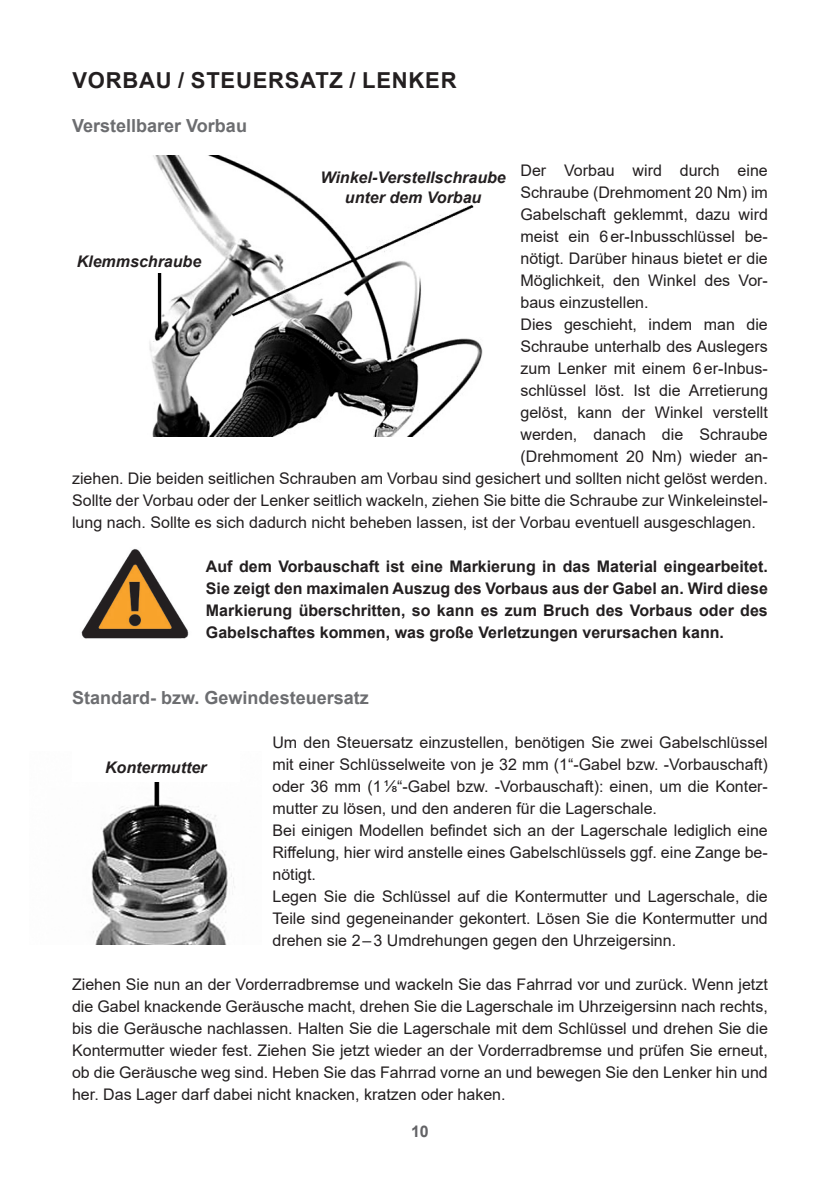
<style>
.page{position:relative;width:840px;height:1191px;background:#fff}
.page>*{position:absolute;margin:0;border:0;box-sizing:border-box;transform-origin:0 0}
.Kapitel-Titel{font:700 22px "Arial";letter-spacing:.035em;color:#231f20}
.Kapitel-Untertitel{font:700 18px "Arial";color:#6c6d70}
.Fließtext{font:16px/22px "Arial";color:#231f20;text-align:justify}
.Fließtext-2{font:700 16px/22px "Arial";color:#231f20;text-align:justify}
.Bildtext_groß{font:italic 700 16px/20px "Arial";color:#231f20;text-align:center}
.t1{font:700 16px "Arial";color:#636366}
</style>
<div class="page">
<img style="left:149px;top:156px;width:334px;height:281px">
<div style="left:71px;top:250px;width:135px;height:22px;background:#fff"></div>
<img style="left:81px;top:549px;width:108px;height:90px">
<img style="left:91px;top:782px;width:144px;height:162px">
<p class="Kapitel-Titel" style="left:72px;top:65px;width:385px">VORBAU / STEUERSATZ / LENKER</p>
<p class="Kapitel-Untertitel" style="left:72px;top:113px;width:176px">Verstellbarer Vorbau</p>
<p class="Fließtext" style="left:520px;top:159px;width:249px">Der Vorbau wird durch eine Schraube (Drehmoment 20 Nm) im Gabelschaft geklemmt, dazu wird meist ein 6er-Inbusschlüssel be&shy;nötigt. Darüber hinaus bietet er die Möglichkeit, den Winkel des Vor&shy;baus einzustellen.</p>
<p class="Fließtext" style="left:520px;top:313px;width:249px">Dies geschieht, indem man die</p>
<p class="Fließtext" style="left:520px;top:335px;width:249px">Schraube unterhalb des Auslegers</p>
<p class="Fließtext" style="left:520px;top:357px;width:249px">zum Lenker mit einem 6er-Inbus-</p>
<p class="Fließtext" style="left:520px;top:379px;width:249px">schlüssel löst. Ist die Arretierung</p>
<p class="Fließtext" style="left:520px;top:401px;width:249px">gelöst, kann der Winkel verstellt</p>
<p class="Fließtext" style="left:520px;top:423px;width:249px">werden, danach die Schraube</p>
<p class="Fließtext" style="left:520px;top:445px;width:249px">(Drehmoment 20 Nm) wieder an-</p>
<p class="Fließtext" style="left:72px;top:467px;width:697px">ziehen. Die beiden seitlichen Schrauben am Vorbau sind gesichert und sollten nicht gelöst werden.</p>
<p class="Fließtext" style="left:72px;top:489px;width:697px">Sollte der Vorbau oder der Lenker seitlich wackeln, ziehen Sie bitte die Schraube zur Winkeleinstel-</p>
<p class="Fließtext" style="left:72px;top:511px;width:685px">lung nach. Sollte es sich dadurch nicht beheben lassen, ist der Vorbau eventuell ausgeschlagen.</p>
<p class="Fließtext-2" style="left:206px;top:556px;width:563px">Auf dem Vorbauschaft ist eine Markierung in das Material eingearbeitet.<br>Sie zeigt den maximalen Auszug des Vorbaus aus der Gabel an. Wird diese Markierung überschritten, so kann es zum Bruch des Vorbaus oder des Gabelschaftes kommen, was große Verletzungen verursachen kann.</p>
<p class="Bildtext_groß" style="left:320px;top:168px;width:187px">Winkel-Verstellschraube unter dem Vorbau</p>
<p class="Bildtext_groß" style="left:77px;top:252px;width:126px">Klemmschraube</p>
<p class="Kapitel-Untertitel" style="left:72px;top:685px;width:298px">Standard- bzw. Gewindesteuersatz</p>
<p class="Fließtext" style="left:272px;top:731px;width:496px">Um den Steuersatz einzustellen, benötigen Sie zwei Gabelschlüssel mit einer Schlüsselweite von je 32 mm (1“-Gabel bzw. -Vorbauschaft) oder 36 mm (1⅛“-Gabel bzw. -Vorbauschaft): einen, um die Konter&shy;mutter zu lösen, und den anderen für die Lagerschale.</p>
<p class="Fließtext" style="left:272px;top:819px;width:496px">Bei einigen Modellen befindet sich an der Lagerschale lediglich eine Riffelung, hier wird anstelle eines Gabelschlüssels ggf. eine Zange be&shy;nötigt.</p>
<p class="Fließtext" style="left:272px;top:885px;width:496px">Legen Sie die Schlüssel auf die Kontermutter und Lagerschale, die Teile sind gegeneinander gekontert. Lösen Sie die Kontermutter und drehen sie 2–3 Umdrehungen gegen den Uhrzeigersinn.</p>
<p class="Fließtext" style="left:72px;top:973px;width:697px">Ziehen Sie nun an der Vorderradbremse und wackeln Sie das Fahrrad vor und zurück. Wenn jetzt die Gabel knackende Geräusche macht, drehen Sie die Lagerschale im Uhrzeigersinn nach rechts,</p>
<p class="Fließtext" style="left:72px;top:1017px;width:697px">bis die Geräusche nachlassen. Halten Sie die Lagerschale mit dem Schlüssel und drehen Sie die Kontermutter wieder fest. Ziehen Sie jetzt wieder an der Vorderradbremse und prüfen Sie erneut, ob die Geräusche weg sind. Heben Sie das Fahrrad vorne an und bewegen Sie den Lenker hin und her. Das Lager darf dabei nicht knacken, kratzen oder haken.</p>
<p class="Bildtext_groß" style="left:105px;top:757px;width:103px">Kontermutter</p>
<p class="t1" style="left:411px;top:1120px;width:19px">10</p>
</div>
